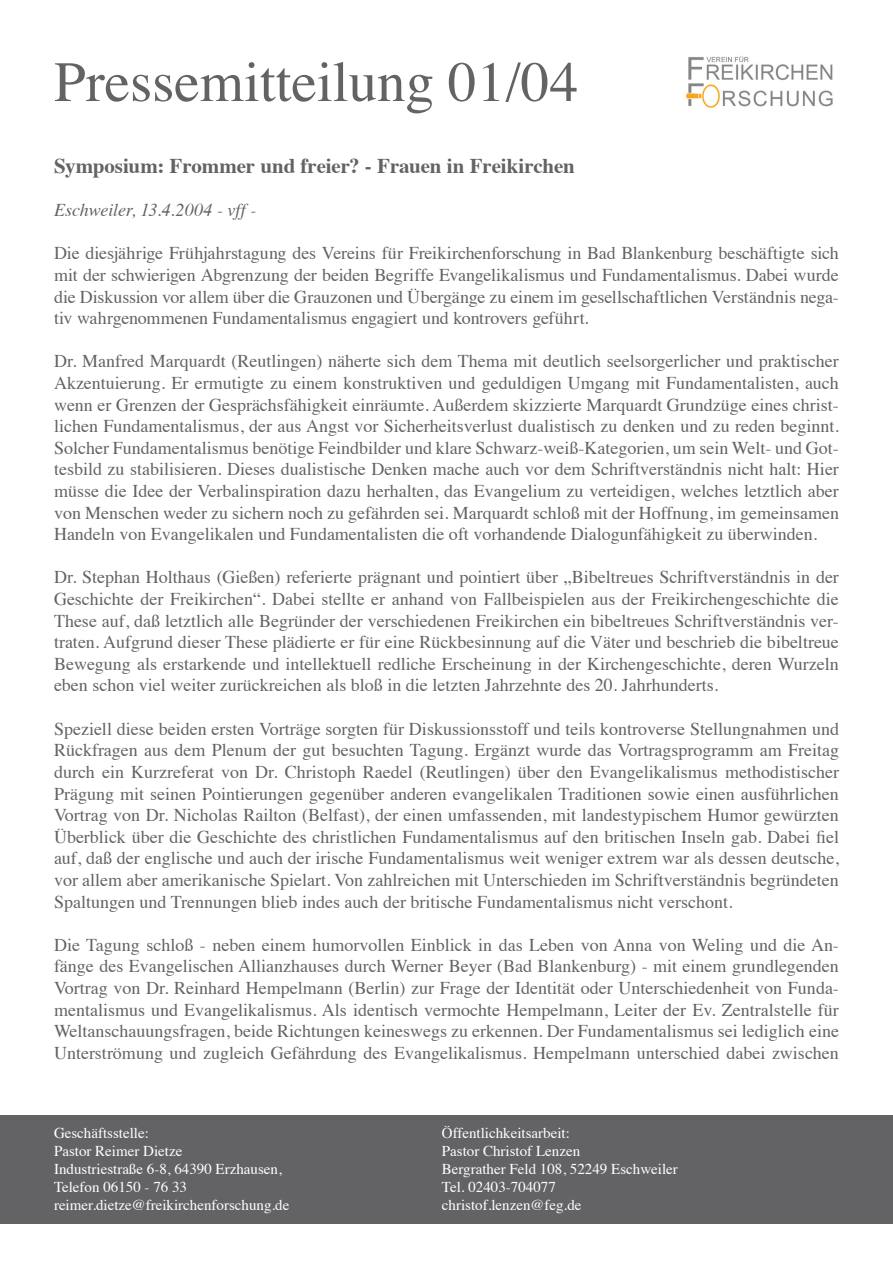
<style>
.page{position:relative;width:893px;height:1263px;background:#fff}
.page>*{position:absolute;margin:0;border:0;box-sizing:border-box;transform-origin:0 0}
.t1{font:57px "Times";color:#636366}
.t2{font:700 21px "Times";letter-spacing:-.01em;color:#636366}
.t3{font:18px/21.6px "Times";color:#636366;text-align:justify}
.t4{font:italic 18px "Times";letter-spacing:-.005em;color:#636366}
.t5{font:15px/18px "Times";color:#fff}
</style>
<div class="page">
<img style="left:686px;top:56px;width:147px;height:52px">
<div style="left:0;top:1115px;width:893px;height:109px;background:#636366"></div>
<h1 class="t1" style="left:54px;top:29px;width:526px">Pressemitteilung 01/04</h1>
<p class="t2" style="left:54px;top:146px;width:522px">Symposium: Frommer und freier? - Frauen in Freikirchen</p>
<p class="t4" style="left:54px;top:195px;width:204px">Eschweiler, 13.4.2004 - vff -</p>
<p class="t3" style="left:54px;top:241px;width:786px">Die diesjährige Frühjahrstagung des Vereins für Freikirchenforschung in Bad Blankenburg beschäftigte sich mit der schwierigen Abgrenzung der beiden Begriffe Evangelikalismus und Fundamentalismus. Dabei wurde die Diskussion vor allem über die Grauzonen und Übergänge zu einem im gesellschaftlichen Verständnis nega&shy;tiv wahrgenommenen Fundamentalismus engagiert und kontrovers geführt.</p>
<p class="t3" style="left:54px;top:349px;width:786px">Dr. Manfred Marquardt (Reutlingen) näherte sich dem Thema mit deutlich seelsorgerlicher und praktischer Akzentuierung. Er ermutigte zu einem konstruktiven und geduldigen Umgang mit Fundamentalisten, auch wenn er Grenzen der Gesprächsfähigkeit einräumte. Außerdem skizzierte Marquardt Grundzüge eines christ&shy;lichen Fundamentalismus, der aus Angst vor Sicherheitsverlust dualistisch zu denken und zu reden beginnt.<br>Solcher Fundamentalismus benötige Feindbilder und klare Schwarz-weiß-Kategorien, um sein Welt- und Got&shy;tesbild zu stabilisieren. Dieses dualistische Denken mache auch vor dem Schriftverständnis nicht halt: Hier müsse die Idee der Verbalinspiration dazu herhalten, das Evangelium zu verteidigen, welches letztlich aber von Menschen weder zu sichern noch zu gefährden sei. Marquardt schloß mit der Hoffnung, im gemeinsamen Handeln von Evangelikalen und Fundamentalisten die oft vorhandende Dialogunfähigkeit zu überwinden.</p>
<p class="t3" style="left:54px;top:565px;width:786px">Dr. Stephan Holthaus (Gießen) referierte prägnant und pointiert über „Bibeltreues Schriftverständnis in der Geschichte der Freikirchen“. Dabei stellte er anhand von Fallbeispielen aus der Freikirchengeschichte die These auf, daß letztlich alle Begründer der verschiedenen Freikirchen ein bibeltreues Schriftverständnis ver&shy;traten. Aufgrund dieser These plädierte er für eine Rückbesinnung auf die Väter und beschrieb die bibeltreue Bewegung als erstarkende und intellektuell redliche Erscheinung in der Kirchengeschichte, deren Wurzeln eben schon viel weiter zurückreichen als bloß in die letzten Jahrzehnte des 20. Jahrhunderts.</p>
<p class="t3" style="left:54px;top:716px;width:786px">Speziell diese beiden ersten Vorträge sorgten für Diskussionsstoff und teils kontroverse Stellungnahmen und Rückfragen aus dem Plenum der gut besuchten Tagung. Ergänzt wurde das Vortragsprogramm am Freitag durch ein Kurzreferat von Dr. Christoph Raedel (Reutlingen) über den Evangelikalismus methodistischer Prägung mit seinen Pointierungen gegenüber anderen evangelikalen Traditionen sowie einen ausführlichen Vortrag von Dr. Nicholas Railton (Belfast), der einen umfassenden, mit landestypischem Humor gewürzten Überblick über die Geschichte des christlichen Fundamentalismus auf den britischen Inseln gab. Dabei fiel auf, daß der englische und auch der irische Fundamentalismus weit weniger extrem war als dessen deutsche, vor allem aber amerikanische Spielart. Von zahlreichen mit Unterschieden im Schriftverständnis begründeten Spaltungen und Trennungen blieb indes auch der britische Fundamentalismus nicht verschont.</p>
<p class="t3" style="left:54px;top:932px;width:786px">Die Tagung schloß - neben einem humorvollen Einblick in das Leben von Anna von Weling und die An&shy;fänge des Evangelischen Allianzhauses durch Werner Beyer (Bad Blankenburg) - mit einem grundlegenden Vortrag von Dr. Reinhard Hempelmann (Berlin) zur Frage der Identität oder Unterschiedenheit von Funda&shy;mentalismus und Evangelikalismus. Als identisch vermochte Hempelmann, Leiter der Ev. Zentralstelle für Weltanschauungsfragen, beide Richtungen keineswegs zu erkennen. Der Fundamentalismus sei lediglich eine Unterströmung und zugleich Gefährdung des Evangelikalismus. Hempelmann unterschied dabei zwischen</p>
<p class="t5" style="left:54px;top:1123px;width:237px">Geschäftsstelle:<br>Pastor Reimer Dietze<br>Industriestraße 6-8, 64390 Erzhausen,<br>Telefon 06150 - 76 33 reimer.dietze@freikirchenforschung.de</p>
<p class="t5" style="left:442px;top:1123px;width:237px">Öffentlichkeitsarbeit:<br>Pastor Christof Lenzen<br>Bergrather Feld 108, 52249 Eschweiler<br>Tel. 02403-704077 christof.lenzen@feg.de</p>
</div>
